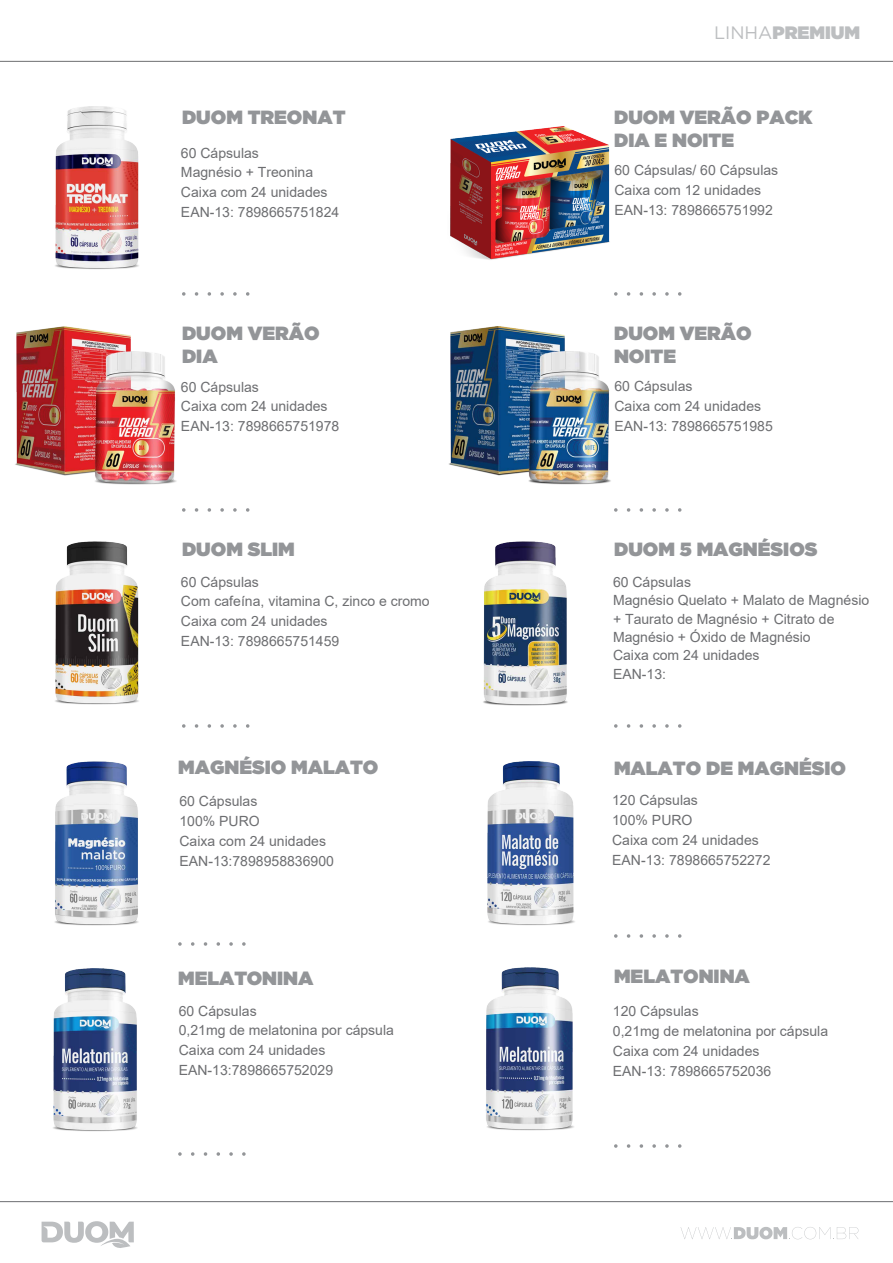
<style>
.page{position:relative;width:893px;height:1263px;background:#fff}
.page>*{position:absolute;margin:0;border:0;box-sizing:border-box;transform-origin:0 0}
.t1{font:900 19.05px/23px "Gotham";color:#939598}
.t2{font:900 18px "Gotham";color:#bcbec0}
.t3{font:14.1px/19.8px "Arial";color:#6d6e71}
.s1{font-weight:400}
</style>
<div class="page">
<hr style="left:0;top:1201px;width:893px;height:1px;background:#6d6e71">
<svg style="left:681px;top:1227px;width:177px;height:12px"></svg>
<svg style="left:42px;top:1221px;width:92px;height:27px"></svg>
<hr style="left:0;top:61px;width:893px;height:1px;background:#6d6e71">
<svg style="left:614px;top:1144px;width:4px;height:4px"></svg>
<svg style="left:627px;top:1144px;width:3px;height:4px"></svg>
<svg style="left:640px;top:1144px;width:3px;height:4px"></svg>
<svg style="left:652px;top:1144px;width:4px;height:4px"></svg>
<svg style="left:665px;top:1144px;width:4px;height:4px"></svg>
<svg style="left:678px;top:1144px;width:3px;height:4px"></svg>
<svg style="left:614px;top:934px;width:4px;height:4px"></svg>
<svg style="left:627px;top:934px;width:3px;height:4px"></svg>
<svg style="left:640px;top:934px;width:3px;height:4px"></svg>
<svg style="left:652px;top:934px;width:4px;height:4px"></svg>
<svg style="left:665px;top:934px;width:4px;height:4px"></svg>
<svg style="left:678px;top:934px;width:3px;height:4px"></svg>
<svg style="left:178px;top:1152px;width:4px;height:4px"></svg>
<svg style="left:191px;top:1152px;width:3px;height:4px"></svg>
<svg style="left:204px;top:1152px;width:3px;height:4px"></svg>
<svg style="left:217px;top:1152px;width:3px;height:4px"></svg>
<svg style="left:229px;top:1152px;width:4px;height:4px"></svg>
<svg style="left:242px;top:1152px;width:4px;height:4px"></svg>
<svg style="left:614px;top:724px;width:4px;height:4px"></svg>
<svg style="left:627px;top:724px;width:3px;height:4px"></svg>
<svg style="left:640px;top:724px;width:3px;height:4px"></svg>
<svg style="left:652px;top:724px;width:4px;height:4px"></svg>
<svg style="left:665px;top:724px;width:4px;height:4px"></svg>
<svg style="left:678px;top:724px;width:3px;height:4px"></svg>
<svg style="left:182px;top:724px;width:4px;height:4px"></svg>
<svg style="left:195px;top:724px;width:3px;height:4px"></svg>
<svg style="left:208px;top:724px;width:3px;height:4px"></svg>
<svg style="left:220px;top:724px;width:4px;height:4px"></svg>
<svg style="left:233px;top:724px;width:4px;height:4px"></svg>
<svg style="left:246px;top:724px;width:3px;height:4px"></svg>
<svg style="left:614px;top:508px;width:4px;height:4px"></svg>
<svg style="left:627px;top:508px;width:3px;height:4px"></svg>
<svg style="left:640px;top:508px;width:3px;height:4px"></svg>
<svg style="left:652px;top:508px;width:4px;height:4px"></svg>
<svg style="left:665px;top:508px;width:4px;height:4px"></svg>
<svg style="left:678px;top:508px;width:3px;height:4px"></svg>
<svg style="left:178px;top:942px;width:4px;height:4px"></svg>
<svg style="left:191px;top:942px;width:3px;height:4px"></svg>
<svg style="left:204px;top:942px;width:3px;height:4px"></svg>
<svg style="left:217px;top:942px;width:3px;height:4px"></svg>
<svg style="left:229px;top:942px;width:4px;height:4px"></svg>
<svg style="left:242px;top:942px;width:4px;height:4px"></svg>
<svg style="left:182px;top:508px;width:4px;height:4px"></svg>
<svg style="left:195px;top:508px;width:3px;height:4px"></svg>
<svg style="left:208px;top:508px;width:3px;height:4px"></svg>
<svg style="left:220px;top:508px;width:4px;height:4px"></svg>
<svg style="left:233px;top:508px;width:4px;height:4px"></svg>
<svg style="left:246px;top:508px;width:3px;height:4px"></svg>
<svg style="left:614px;top:292px;width:4px;height:4px"></svg>
<svg style="left:627px;top:292px;width:3px;height:4px"></svg>
<svg style="left:640px;top:292px;width:3px;height:4px"></svg>
<svg style="left:652px;top:292px;width:4px;height:4px"></svg>
<svg style="left:665px;top:292px;width:4px;height:4px"></svg>
<svg style="left:678px;top:292px;width:3px;height:4px"></svg>
<svg style="left:182px;top:292px;width:4px;height:4px"></svg>
<svg style="left:195px;top:292px;width:3px;height:4px"></svg>
<svg style="left:208px;top:292px;width:3px;height:4px"></svg>
<svg style="left:220px;top:292px;width:4px;height:4px"></svg>
<svg style="left:233px;top:292px;width:4px;height:4px"></svg>
<svg style="left:246px;top:292px;width:3px;height:4px"></svg>
<img style="left:485px;top:967px;width:89px;height:164px">
<img style="left:53px;top:968px;width:84px;height:164px">
<img style="left:55px;top:541px;width:84px;height:164px">
<img style="left:449px;top:326px;width:162px;height:159px">
<img style="left:15px;top:326px;width:162px;height:159px">
<img style="left:450px;top:126px;width:160px;height:134px">
<img style="left:55px;top:106px;width:84px;height:163px">
<img style="left:483px;top:541px;width:85px;height:164px">
<img style="left:55px;top:762px;width:84px;height:163px">
<img style="left:487px;top:762px;width:88px;height:163px">
<h1 class="t1" style="left:182px;top:106px;width:165px">DUOM TREONAT</h1>
<p class="t3" style="left:181px;top:143px;width:160px">60 Cápsulas<br>Magnésio + Treonina<br>Caixa com 24 unidades<br>EAN-13: 7898665751824</p>
<h1 class="t1" style="left:182px;top:322px;width:139px">DUOM VERÃO<br>DIA</h1>
<p class="t3" style="left:181px;top:377px;width:160px">60 Cápsulas<br>Caixa com 24 unidades<br>EAN-13: 7898665751978</p>
<h1 class="t1" style="left:182px;top:538px;width:114px">DUOM SLIM</h1>
<p class="t3" style="left:181px;top:572px;width:250px">60 Cápsulas<br>Com cafeína, vitamina C, zinco e cromo<br>Caixa com 24 unidades<br>EAN-13: 7898665751459</p>
<h1 class="t1" style="left:178px;top:756px;width:202px">MAGNÉSIO MALATO</h1>
<p class="t3" style="left:179px;top:791px;width:156px">60 Cápsulas<br>100% PURO<br>Caixa com 24 unidades<br>EAN-13:7898958836900</p>
<h1 class="t1" style="left:178px;top:966px;width:137px">MELATONINA</h1>
<p class="t3" style="left:179px;top:1001px;width:217px">60 Cápsulas<br>0,21mg de melatonina por cápsula<br>Caixa com 24 unidades<br>EAN-13:7898665752029</p>
<p class="t2" style="left:714px;top:22px;width:148px"><span class="s1">LINHA</span>PREMIUM</p>
<h1 class="t1" style="left:614px;top:106px;width:200px">DUOM VERÃO PACK<br>DIA E NOITE</h1>
<p class="t3" style="left:614px;top:160px;width:165px">60 Cápsulas/ 60 Cápsulas<br>Caixa com 12 unidades<br>EAN-13: 7898665751992</p>
<h1 class="t1" style="left:614px;top:322px;width:139px">DUOM VERÃO<br>NOITE</h1>
<p class="t3" style="left:614px;top:376px;width:160px">60 Cápsulas<br>Caixa com 24 unidades<br>EAN-13: 7898665751985</p>
<h1 class="t1" style="left:614px;top:538px;width:205px">DUOM 5 MAGNÉSIOS</h1>
<p class="t3" style="left:613px;top:573px;width:258px;line-height:18.3px">60 Cápsulas<br>Magnésio Quelato + Malato de Magnésio + Taurato de Magnésio + Citrato de<br>Magnésio + Óxido de Magnésio<br>Caixa com 24 unidades<br>EAN-13:</p>
<h1 class="t1" style="left:614px;top:757px;width:234px">MALATO DE MAGNÉSIO</h1>
<p class="t3" style="left:612px;top:790px;width:160px">120 Cápsulas<br>100% PURO<br>Caixa com 24 unidades<br>EAN-13: 7898665752272</p>
<h1 class="t1" style="left:614px;top:964px;width:137px">MELATONINA</h1>
<p class="t3" style="left:613px;top:1001px;width:217px">120 Cápsulas<br>0,21mg de melatonina por cápsula<br>Caixa com 24 unidades<br>EAN-13: 7898665752036</p>
</div>
